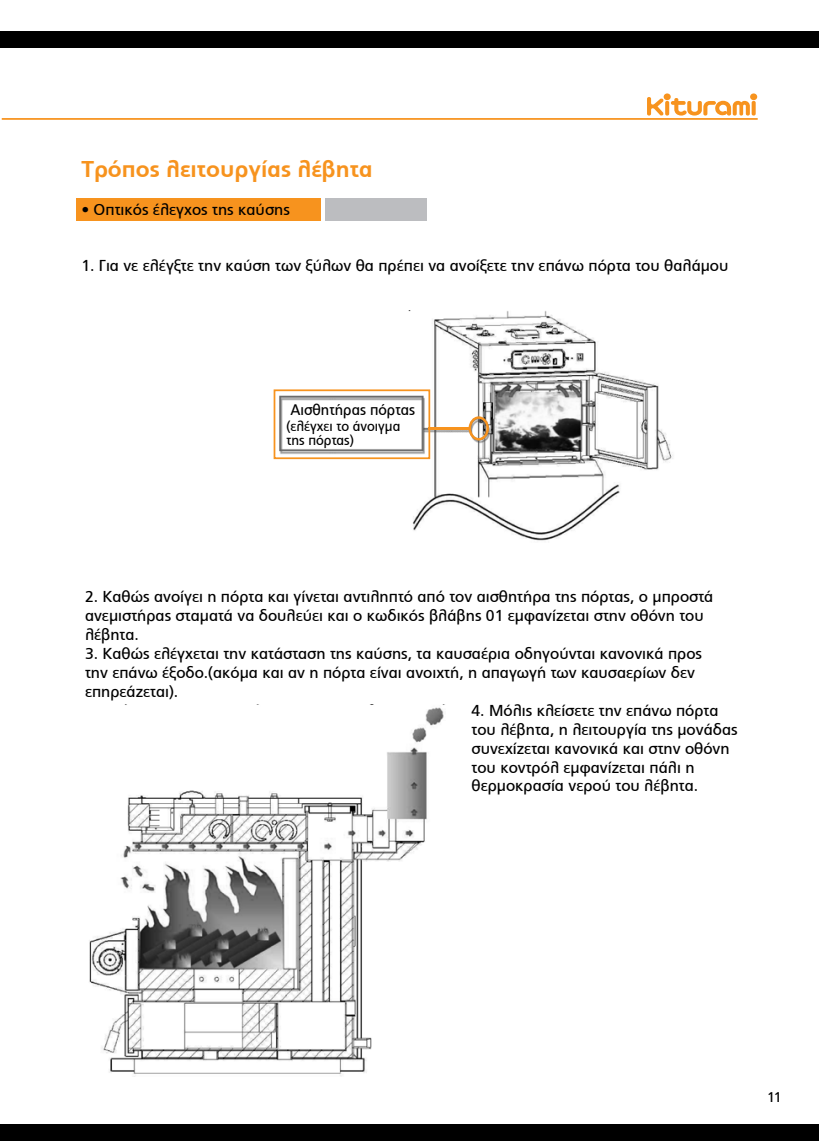
<style>
.page{position:relative;width:819px;height:1141px;background:#fff}
.page>*{position:absolute;margin:0;border:0;box-sizing:border-box;transform-origin:0 0}
.t1{font:700 22.75px "PF Catalog";color:#f7931e}
.t2{font:15.75px/18.9px "PF Catalog";color:#000}
.t3{font:15.22px "PF Catalog";color:#000;scale:.95 1}
.t4{font:14px/14px "PF Catalog";color:#000;scale:.95 1}
.t5{font:14px "PF Catalog";color:#000}
</style>
<div class="page">
<svg style="left:647px;top:93px;width:110px;height:23px"></svg>
<hr style="left:2px;top:118px;width:755px;height:2px;background:#f7931e">
<div style="left:0;top:31px;width:819px;height:17px;background:#000"></div>
<div style="left:0;top:1124px;width:819px;height:17px;background:#000"></div>
<div style="left:77px;top:198px;width:244px;height:22px;background:#f7931e"></div>
<div style="left:325px;top:198px;width:102px;height:23px;background:#bcbdc0"></div>
<img style="left:89px;top:707px;width:355px;height:370px">
<img style="left:274px;top:311px;width:399px;height:230px">
<div style="left:273px;top:389px;width:157px;height:70px;border:2px solid #f7931e"></div>
<hr style="left:428px;top:427px;width:41px;height:2px;background:#f7931e">
<div style="left:468px;top:416px;width:21px;height:24px;border:2px solid #f7931e;border-radius:50%"></div>
<h1 class="t1" style="left:81px;top:155px;width:293px">Τρόπος λειτουργίας λέβητα</h1>
<p class="t2" style="left:81px;top:200px;width:210px">• Οπτικός έλεγχος της καύσης</p>
<p class="t2" style="left:81px;top:257px;width:648px">1. Για νε ελέγξτε την καύση των ξύλων θα πρέπει να ανοίξετε την επάνω πόρτα του θαλάμου</p>
<p class="t3" style="left:290px;top:400px;width:133px">Αισθητήρας πόρτας</p>
<p class="t4" style="left:286px;top:420px;width:121px">(ελέγχει το άνοιγμα της πόρτας)</p>
<p class="t2" style="left:85px;top:588px;width:630px">2. Καθώς ανοίγει η πόρτα και γίνεται αντιληπτό από τον αισθητήρα της πόρτας, ο μπροστά ανεμιστήρας σταματά να δουλεύει και ο κωδικός βλάβης 01 εμφανίζεται στην οθόνη του λέβητα.</p>
<p class="t2" style="left:85px;top:644px;width:618px">3. Καθώς ελέγχεται την κατάσταση της καύσης, τα καυσαέρια οδηγούνται κανονικά προς την επάνω έξοδο.(ακόμα και αν η πόρτα είναι ανοιχτή, η απαγωγή των καυσαερίων δεν επηρεάζεται).</p>
<p class="t2" style="left:471px;top:701px;width:267px">4. Μόλις κλείσετε την επάνω πόρτα του λέβητα, η λειτουργία της μονάδας συνεχίζεται κανονικά και στην οθόνη του κοντρόλ εμφανίζεται πάλι η θερμοκρασία νερού του λέβητα.</p>
<p class="t5" style="left:767px;top:1089px;width:16px">11</p>
</div>
